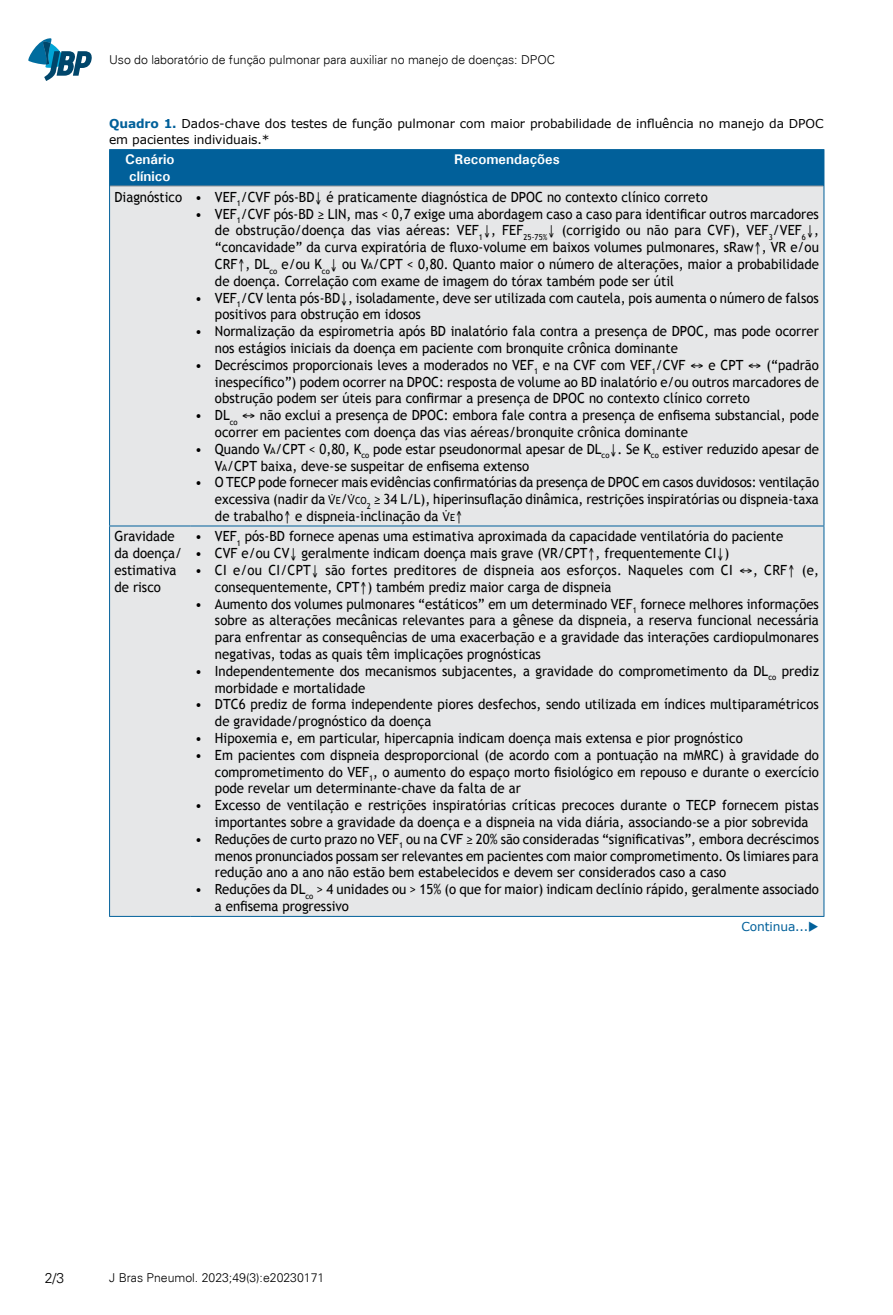
<style>
.page{position:relative;width:893px;height:1315px;background:#fff}
.page>*{position:absolute;margin:0;border:0;box-sizing:border-box;transform-origin:0 0}
.t1{font:14px/16.8px "Trebuchet MS";color:#000;scale:.94 1}
.t2{font:700 14px/16.8px "Univers";color:#fff}
.t3{font:300 14px "Univers";color:#000}
.t4{font:12.25px/15.8px "Verdana";letter-spacing:-.01em;color:#000}
.t5{font:300 12.25px "Univers";color:#000}
.t6{font:12.25px "Verdana";letter-spacing:-.01em;color:#01609a}
.s1{font-weight:700;color:#01609a}
.s2{font-size:9.8px}
.s3{font-style:inherit}
.s4{font-family:"Calibri"}
</style>
<div class="page">
<svg style="left:28px;top:38px;width:64px;height:43px"></svg>
<div style="left:110px;top:150px;width:713px;height:36px;background:#01609a"></div>
<div style="left:110px;top:187px;width:713px;height:729px;background:#e6e7e8"></div>
<hr style="left:110px;top:186px;width:80px;height:1px;background:#939598">
<hr style="left:190px;top:186px;width:633px;height:1px;background:#939598">
<hr style="left:109px;top:186px;width:1px;height:339px;background:#01609a">
<hr style="left:823px;top:186px;width:1px;height:339px;background:#01609a">
<hr style="left:109px;top:526px;width:1px;height:390px;background:#01609a">
<hr style="left:823px;top:526px;width:1px;height:390px;background:#01609a">
<hr style="left:109px;top:149px;width:81px;height:1px;background:#01609a">
<hr style="left:109px;top:150px;width:1px;height:36px;background:#01609a">
<hr style="left:190px;top:149px;width:634px;height:1px;background:#01609a">
<hr style="left:823px;top:150px;width:1px;height:36px;background:#01609a">
<hr style="left:109px;top:916px;width:81px;height:1px;background:#01609a">
<hr style="left:190px;top:916px;width:634px;height:1px;background:#01609a">
<hr style="left:109px;top:525px;width:81px;height:1px;background:#01609a">
<hr style="left:190px;top:525px;width:634px;height:1px;background:#01609a">
<p class="t5" style="left:109px;top:52px;width:447px">Uso do laboratório de função pulmonar para auxiliar no manejo de doenças: DPOC</p>
<p class="t4" style="left:109px;top:116px;width:716px"><span class="s1">Quadro 1.</span> Dados-chave dos testes de função pulmonar com maior probabilidade de influência no manejo da DPOC em pacientes individuais.*</p>
<p class="t2" style="left:125px;top:151px;width:51px">Cenário clínico</p>
<p class="t2" style="left:454px;top:151px;width:107px">Recomendações</p>
<p class="t1" style="left:115px;top:188px;width:633px">Diagnóstico • VEF<sub>1</sub>/CVF pós-BD↓ é praticamente diagnóstica de DPOC no contexto clínico correto</p>
<p class="t1" style="left:215px;top:205px;width:644px;text-align:justify;text-indent:-20px">• VEF<sub>1</sub>/CVF pós-BD ≥ LIN, mas &lt; 0,7 exige uma abordagem caso a caso para identificar outros marcadores de obstrução/doença das vias aéreas: VEF<sub>1</sub>↓, FEF<sub>25-75%</sub>↓ (corrigido ou não para CVF), VEF<sub>3</sub>/VEF<sub>6</sub>↓, “concavidade” da curva expiratória de fluxo-volume em baixos volumes pulmonares, sRaw↑, VR e/ou CRF↑, DL<sub>co</sub> e/ou K<sub>co</sub>↓ ou V<span class="s2">A</span>/CPT &lt; 0,80. Quanto maior o número de alterações, maior a probabilidade de doença. Correlação com exame de imagem do tórax também pode ser útil</p>
<p class="t1" style="left:215px;top:289px;width:644px;text-indent:-20px">• VEF<sub>1</sub>/CV lenta pós-BD↓, isoladamente, deve ser utilizada com cautela, pois aumenta o número de falsos positivos para obstrução em idosos</p>
<p class="t1" style="left:215px;top:323px;width:644px;text-indent:-20px">• Normalização da espirometria após BD inalatório fala contra a presença de DPOC, mas pode ocorrer nos estágios iniciais da doença em paciente com bronquite crônica dominante</p>
<p class="t1" style="left:215px;top:356px;width:644px;text-align:justify;text-indent:-20px">• Decréscimos proporcionais leves a moderados no VEF<sub>1</sub> e na CVF com VEF<sub>1</sub>/CVF ↔ e CPT ↔ (“padrão inespecífico”) podem ocorrer na DPOC: resposta de volume ao BD inalatório e/ou outros marcadores de obstrução podem ser úteis para confirmar a presença de DPOC no contexto clínico correto</p>
<p class="t1" style="left:215px;top:407px;width:644px;text-indent:-20px">• D<span class="s3">L</span><sub>co</sub> ↔ não exclui a presença de DPOC: embora fale contra a presença de enfisema substancial, pode ocorrer em pacientes com doença das vias aéreas/bronquite crônica dominante</p>
<p class="t1" style="left:215px;top:440px;width:644px;text-indent:-20px">• Quando V<span class="s2">A</span>/CPT &lt; 0,80, K<sub>co</sub> pode estar pseudonormal apesar de DL<sub>co</sub>↓. Se K<sub>co</sub> estiver reduzido apesar de<br>V<span class="s2">A</span>/CPT baixa, deve-se suspeitar de enfisema extenso</p>
<p class="t1" style="left:215px;top:474px;width:644px;text-align:justify;text-indent:-20px">• O TECP pode fornecer mais evidências confirmatórias da presença de DPOC em casos duvidosos: ventilação excessiva (nadir da <span class="s4">V̇</span><span class="s2">E</span>/<span class="s4">V̇</span><span class="s2">CO</span><sub>2</sub> ≥ 34 L/L), hiperinsuflação dinâmica, restrições inspiratórias ou dispneia-taxa de trabalho↑ e dispneia-inclinação da <span class="s4">V̇</span><span class="s2">E</span>↑</p>
<p class="t1" style="left:115px;top:528px;width:73px">Gravidade da doença/ estimativa de risco</p>
<p class="t1" style="left:195px;top:528px;width:627px">• VEF<sub>1</sub> pós-BD fornece apenas uma estimativa aproximada da capacidade ventilatória do paciente</p>
<p class="t1" style="left:195px;top:545px;width:570px">• CVF e/ou CV↓ geralmente indicam doença mais grave (VR/CPT↑, frequentemente CI↓)</p>
<p class="t1" style="left:215px;top:562px;width:644px;text-indent:-20px">• CI e/ou CI/CPT↓ são fortes preditores de dispneia aos esforços. Naqueles com CI ↔, CRF↑ (e, consequentemente, CPT↑) também prediz maior carga de dispneia</p>
<p class="t1" style="left:215px;top:595px;width:644px;text-align:justify;text-indent:-20px">• Aumento dos volumes pulmonares “estáticos” em um determinado VEF<sub>1</sub> fornece melhores informações sobre as alterações mecânicas relevantes para a gênese da dispneia, a reserva funcional necessária para enfrentar as consequências de uma exacerbação e a gravidade das interações cardiopulmonares negativas, todas as quais têm implicações prognósticas</p>
<p class="t1" style="left:215px;top:662px;width:644px;text-indent:-20px">• Independentemente dos mecanismos subjacentes, a gravidade do comprometimento da DL<sub>co</sub> prediz morbidade e mortalidade</p>
<p class="t1" style="left:215px;top:696px;width:644px;text-indent:-20px">• DTC6 prediz de forma independente piores desfechos, sendo utilizada em índices multiparamétricos de gravidade/prognóstico da doença</p>
<p class="t1" style="left:195px;top:730px;width:584px">• Hipoxemia e, em particular, hipercapnia indicam doença mais extensa e pior prognóstico</p>
<p class="t1" style="left:215px;top:746px;width:644px;text-align:justify;text-indent:-20px">• Em pacientes com dispneia desproporcional (de acordo com a pontuação na mMRC) à gravidade do comprometimento do VEF<sub>1</sub>, o aumento do espaço morto fisiológico em repouso e durante o exercício pode revelar um determinante-chave da falta de ar</p>
<p class="t1" style="left:215px;top:797px;width:644px;text-indent:-20px">• Excesso de ventilação e restrições inspiratórias críticas precoces durante o TECP fornecem pistas importantes sobre a gravidade da doença e a dispneia na vida diária, associando-se a pior sobrevida</p>
<p class="t1" style="left:215px;top:830px;width:644px;text-align:justify;text-indent:-20px">• Reduções de curto prazo no VEF<sub>1</sub> ou na CVF ≥ 20% são consideradas “significativas”, embora decréscimos menos pronunciados possam ser relevantes em pacientes com maior comprometimento. Os limiares para redução ano a ano não estão bem estabelecidos e devem ser considerados caso a caso</p>
<p class="t1" style="left:215px;top:881px;width:644px;text-indent:-20px">• Reduções da DL<sub>co</sub> &gt; 4 unidades ou &gt; 15% (o que for maior) indicam declínio rápido, geralmente associado a enfisema progressivo</p>
<p class="t6" style="left:741px;top:918px;width:79px">Continua...◆</p>
<p class="t3" style="left:45px;top:1269px;width:21px">2/3</p>
<p class="t5" style="left:109px;top:1270px;width:217px">J Bras Pneumol. 2023;49(3):e20230171</p>
</div>
